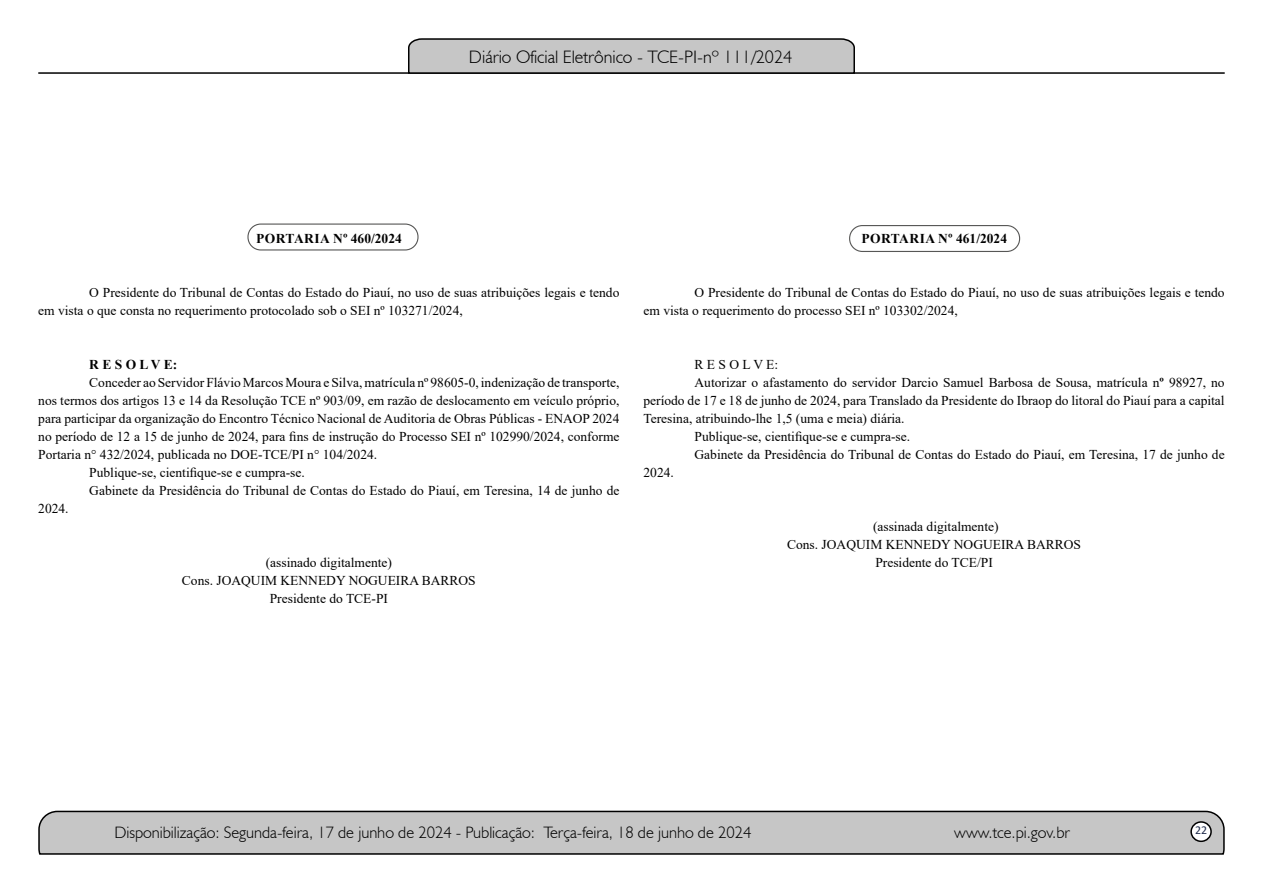
<style>
.page{position:relative;width:1263px;height:893px;background:#fff}
.page>*{position:absolute;margin:0;border:0;box-sizing:border-box;transform-origin:0 0}
.t1{font:300 18px "Humanist 521 BT";color:#000}
.t2{font:300 16.5px "Humanist 521 BT";color:#000}
.t3{font:13.5px/18px "Times New Roman";color:#000}
.t4{font:700 13.5px "Times New Roman";color:#000}
.t5{font:12px "Calibri";color:#212d4c}
.s1{font-weight:700}
</style>
<div class="page">
<svg style="left:38px;top:810px;width:1187px;height:45px;background:#b9b9b9"></svg>
<div style="left:1191px;top:822px;width:20px;height:19px;background:#fff;border-radius:50%"></div>
<div style="left:1190px;top:821px;width:22px;height:21px;border:2px solid #000;border-radius:50%"></div>
<hr style="left:38px;top:72px;width:1187px;height:2px;background:#000">
<svg style="left:407px;top:38px;width:449px;height:36px;background:#b4b4b4"></svg>
<div style="left:247px;top:224px;width:171px;height:27px;border:1px solid #575756;border-radius:13px"></div>
<div style="left:849px;top:225px;width:171px;height:27px;border:1px solid #575756;border-radius:13px"></div>
<p class="t4" style="left:256px;top:229px;width:147px">PORTARIA Nº 460/2024</p>
<h1 class="t1" style="left:469px;top:46px;width:325px">Diário Oficial Eletrônico - TCE-PI-nº 111/2024</h1>
<p class="t4" style="left:861px;top:229px;width:147px">PORTARIA Nº 461/2024</p>
<p class="t3" style="left:38px;top:283px;width:583px;text-indent:51px">O Presidente do Tribunal de Contas do Estado do Piauí, no uso de suas atribuições legais e tendo em vista o que consta no requerimento protocolado sob o SEI nº 103271/2024,</p>
<p class="t4" style="left:89px;top:355px;width:90px">R E S O L V E:</p>
<p class="t3" style="left:89px;top:373px;width:532px">Conceder ao Servidor Flávio Marcos Moura e Silva, matrícula nº 98605-0, indenização de transporte,</p>
<p class="t3" style="left:38px;top:391px;width:583px">nos termos dos artigos 13 e 14 da Resolução TCE nº 903/09, em razão de deslocamento em veículo próprio,</p>
<p class="t3" style="left:38px;top:409px;width:583px">para participar da organização do Encontro Técnico Nacional de Auditoria de Obras Públicas - ENAOP 2024</p>
<p class="t3" style="left:38px;top:427px;width:583px">no período de 12 a 15 de junho de 2024, para fins de instrução do Processo SEI nº 102990/2024, conforme</p>
<p class="t3" style="left:38px;top:445px;width:340px">Portaria n° 432/2024, publicada no DOE-TCE/PI n° 104/2024.</p>
<p class="t3" style="left:89px;top:463px;width:217px">Publique-se, cientifique-se e cumpra-se.</p>
<p class="t3" style="left:89px;top:481px;width:532px">Gabinete da Presidência do Tribunal de Contas do Estado do Piauí, em Teresina, 14 de junho de</p>
<p class="t3" style="left:38px;top:499px;width:32px">2024.</p>
<p class="t3" style="left:182px;top:553px;width:295px;text-align:center">(assinado digitalmente)<br>Cons. JOAQUIM KENNEDY NOGUEIRA BARROS<br>Presidente do TCE-PI</p>
<p class="t3" style="left:643px;top:283px;width:583px;text-indent:51px">O Presidente do Tribunal de Contas do Estado do Piauí, no uso de suas atribuições legais e tendo em vista o requerimento do processo SEI nº 103302/2024,</p>
<p class="t3" style="left:694px;top:355px;width:85px">R E S O L V E:</p>
<p class="t3" style="left:694px;top:373px;width:532px">Autorizar o afastamento do servidor Darcio Samuel Barbosa de Sousa, matrícula n<span class="s1">º</span> 98927, no</p>
<p class="t3" style="left:643px;top:391px;width:583px">período de 17 e 18 de junho de 2024, para Translado da Presidente do Ibraop do litoral do Piauí para a capital</p>
<p class="t3" style="left:643px;top:409px;width:263px">Teresina, atribuindo-lhe 1,5 (uma e meia) diária.</p>
<p class="t3" style="left:694px;top:427px;width:217px">Publique-se, cientifique-se e cumpra-se.</p>
<p class="t3" style="left:694px;top:445px;width:532px">Gabinete da Presidência do Tribunal de Contas do Estado do Piauí, em Teresina, 17 de junho de</p>
<p class="t3" style="left:643px;top:463px;width:32px">2024.</p>
<p class="t3" style="left:787px;top:517px;width:295px;text-align:center">(assinada digitalmente)<br>Cons. JOAQUIM KENNEDY NOGUEIRA BARROS<br>Presidente do TCE/PI</p>
<p class="t2" style="left:114px;top:822px;width:639px">Disponibilização: Segunda-feira, 17 de junho de 2024 - Publicação: Terça-feira, 18 de junho de 2024</p>
<p class="t2" style="left:954px;top:822px;width:117px">www.tce.pi.gov.br</p>
<p class="t5" style="left:1195px;top:821px;width:14px">22</p>
</div>
